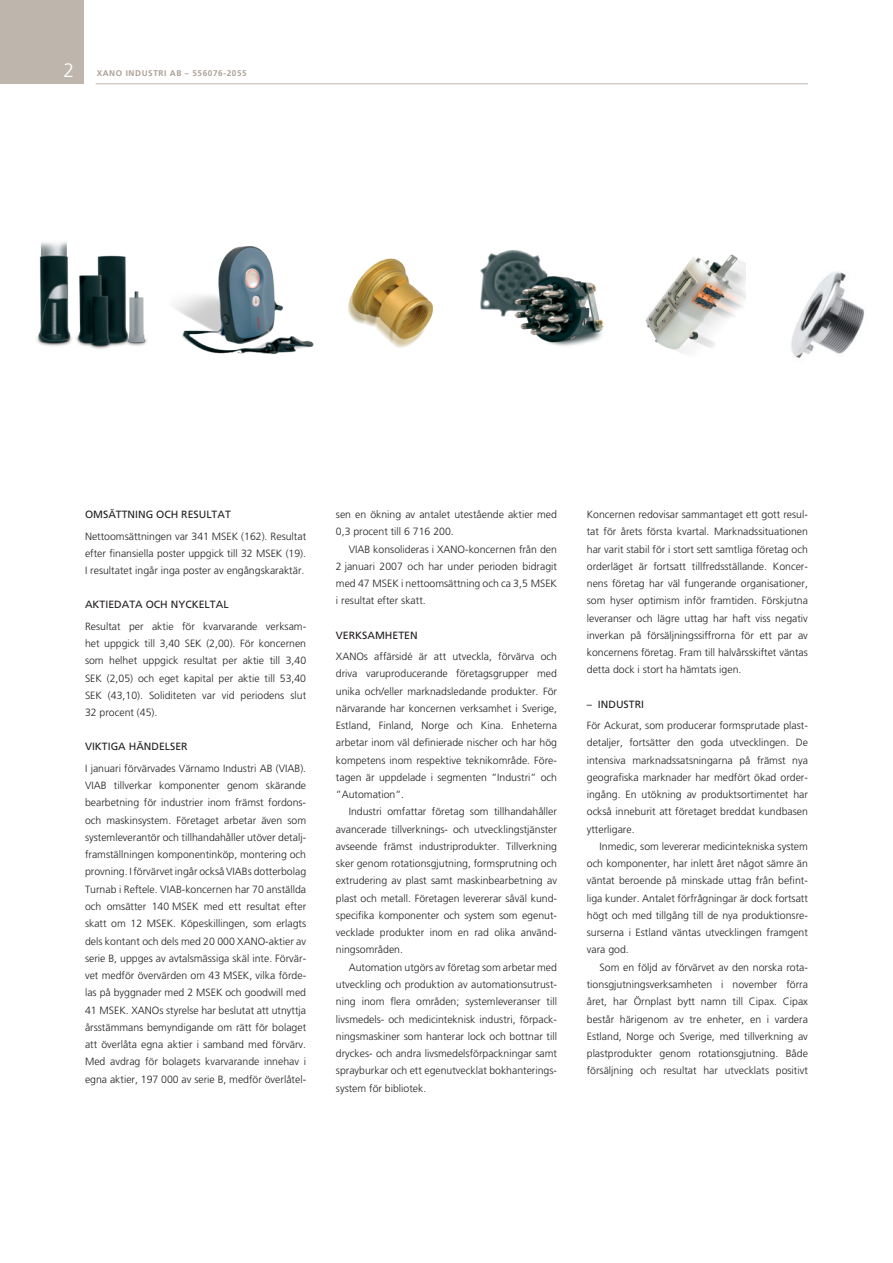
<style>
.page{position:relative;width:893px;height:1263px;background:#fff}
.page>*{position:absolute;margin:0;border:0;box-sizing:border-box;transform-origin:0 0}
.t1{font:300 10.5px/17.2px "Frutiger";color:#231f20;text-align:justify}
.t2{font:10.5px "Frutiger";color:#231f20}
.t3{font:700 8.25px "Frutiger";letter-spacing:.07em;color:#aba095}
</style>
<div class="page">
<hr style="left:96px;top:84px;width:712px;height:1px;background:#beb6ad">
<div style="left:0;top:1px;width:83px;height:83px;background:#beb6ad"></div>
<img style="left:174px;top:246px;width:140px;height:109px">
<img style="left:348px;top:258px;width:86px;height:90px">
<img style="left:36px;top:242px;width:111px;height:107px">
<img style="left:646px;top:254px;width:100px;height:100px">
<img style="left:480px;top:250px;width:166px;height:96px">
<img style="left:791px;top:271px;width:74px;height:88px">
<p class="t3" style="left:97px;top:69px;width:152px">XANO INDUSTRI AB – 556076-2055</p>
<p class="t2" style="left:85px;top:508px;width:38px">OMSÄTTN</p>
<p class="t2" style="left:135px;top:508px;width:66px">ING OCH RESULTAT</p>
<p class="t1" style="left:85px;top:528px;width:223px">Nettoomsättningen var 341 MSEK (162). Resultat efter finansiella poster uppgick till 32 MSEK (19).<br>I resultatet ingår inga poster av engångskaraktär.</p>
<p class="t2" style="left:85px;top:599px;width:38px">AKTIEDATA</p>
<p class="t2" style="left:146px;top:599px;width:66px">OCH NYCKELTAL</p>
<p class="t1" style="left:85px;top:618px;width:223px">Resultat per aktie för kvarvarande verksam&shy;het uppgick till 3,40 SEK (2,00). För koncernen som helhet uppgick resultat per aktie till 3,40<br>SEK (2,05) och eget kapital per aktie till 53,40<br>SEK (43,10). Soliditeten var vid periodens slut 32 procent (45).</p>
<p class="t2" style="left:85px;top:741px;width:103px">VIKTIGA HÄND ELSER</p>
<p class="t1" style="left:85px;top:760px;width:223px">I januari förvärvades Värnamo Industri AB (VIAB).<br>VIAB tillverkar komponenter genom skärande bearbetning för industrier inom främst fordons&shy;och maskinsystem. Företaget arbetar även som systemleverantör och tillhandahåller utöver detalj&shy;framställningen komponentinköp, montering och provning. I förvärvet ingår också VIABs dotterbolag Turnab i Reftele. VIAB-koncernen har 70 anställda och omsätter 140 MSEK med ett resultat efter skatt om 12 MSEK. Köpeskillingen, som erlagts dels kontant och dels med 20 000 XANO-aktier av serie B, uppges av avtalsmässiga skäl inte. Förvär&shy;vet medför övervärden om 43 MSEK, vilka förde&shy;las på byggnader med 2 MSEK och goodwill med 41 MSEK. XANOs styrelse har beslutat att utnyttja årsstämmans bemyndigande om rätt för bolaget att överlåta egna aktier i samband med förvärv.<br>Med avdrag för bolagets kvarvarande innehav i egna aktier, 197 000 av serie B, medför överlåtel-</p>
<p class="t1" style="left:336px;top:506px;width:223px">sen en ökning av antalet utestående aktier med<br>0,3 procent till 6 716 200.</p>
<p class="t1" style="left:336px;top:541px;width:223px;text-indent:13px">VIAB konsolideras i XANO-koncernen från den 2 januari 2007 och har under perioden bidragit med 47 MSEK i nettoomsättning och ca 3,5 MSEK i resultat efter skatt.</p>
<p class="t2" style="left:336px;top:629px;width:81px">VERKSAMHETEN</p>
<p class="t1" style="left:336px;top:648px;width:223px">XANOs affärsidé är att utveckla, förvärva och driva varuproducerande företagsgrupper med unika och/eller marknadsledande produkter. För närvarande har koncernen verksamhet i Sverige, Estland, Finland, Norge och Kina. Enheterna arbetar inom väl definierade nischer och har hög kompetens inom respektive teknikområde. Före&shy;tagen är uppdelade i segmenten ”Industri” och ”Automation”.</p>
<p class="t1" style="left:336px;top:803px;width:223px;text-indent:13px">Industri omfattar företag som tillhandahåller avancerade tillverknings- och utvecklingstjänster avseende främst industriprodukter. Tillverkning sker genom rotationsgjutning, formsprutning och extrudering av plast samt maskinbearbetning av plast och metall. Företagen levererar såväl kund&shy;specifika komponenter och system som egenut&shy;vecklade produkter inom en rad olika använd&shy;ningsområden.</p>
<p class="t1" style="left:336px;top:959px;width:223px;text-indent:13px">Automation utgörs av företag som arbetar med utveckling och produktion av automationsutrust&shy;ning inom flera områden; systemleveranser till livsmedels- och medicinteknisk industri, förpack&shy;ningsmaskiner som hanterar lock och bottnar till dryckes- och andra livsmedelsförpackningar samt sprayburkar och ett egenutvecklat bokhanterings&shy;system för bibliotek.</p>
<p class="t1" style="left:587px;top:506px;width:223px">Koncernen redovisar sammantaget ett gott resul&shy;tat för årets första kvartal. Marknadssituationen har varit stabil för i stort sett samtliga företag och orderläget är fortsatt tillfredsställande. Koncer&shy;nens företag har väl fungerande organisationer, som hyser optimism inför framtiden. Förskjutna leveranser och lägre uttag har haft viss negativ inverkan på försäljningssiffrorna för ett par av koncernens företag. Fram till halvårsskiftet väntas detta dock i stort ha hämtats igen.</p>
<p class="t2" style="left:587px;top:698px;width:22px">– INDUSTR</p>
<p class="t2" style="left:641px;top:698px;width:4px">I</p>
<p class="t1" style="left:587px;top:717px;width:223px">För Ackurat, som producerar formsprutade plast&shy;detaljer, fortsätter den goda utvecklingen. De intensiva marknadssatsningarna på främst nya geografiska marknader har medfört ökad order&shy;ingång. En utökning av produktsortimentet har också inneburit att företaget breddat kundbasen ytterligare.</p>
<p class="t1" style="left:587px;top:838px;width:223px;text-indent:13px">Inmedic, som levererar medicintekniska system och komponenter, har inlett året något sämre än väntat beroende på minskade uttag från befint&shy;liga kunder. Antalet förfrågningar är dock fortsatt högt och med tillgång till de nya produktionsre&shy;surserna i Estland väntas utvecklingen framgent vara god.</p>
<p class="t1" style="left:587px;top:959px;width:223px;text-indent:13px">Som en följd av förvärvet av den norska rota&shy;tionsgjutningsverksamheten i november förra året, har Örnplast bytt namn till Cipax. Cipax består härigenom av tre enheter, en i vardera Estland, Norge och Sverige, med tillverkning av plastprodukter genom rotationsgjutning. Både försäljning och resultat har utvecklats positivt</p>
</div>
